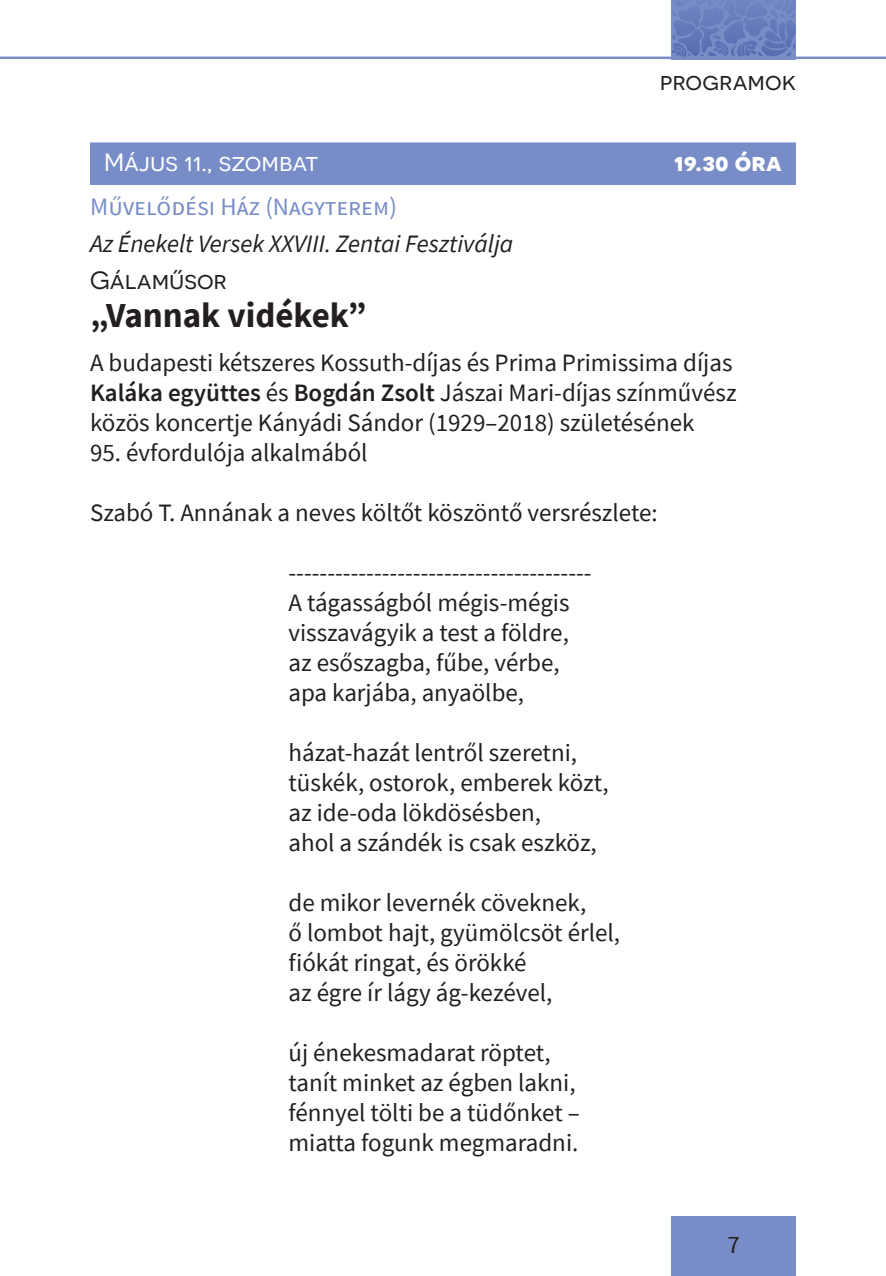
<style>
.page{position:relative;width:886px;height:1276px;background:#fff}
.page>*{position:absolute;margin:0;border:0;box-sizing:border-box;transform-origin:0 0}
.t1{font:700 35px "Source Sans Pro";color:#231f20}
.t2{font:25px/30px "Source Sans Pro";color:#231f20}
.t3{font:italic 25px "Source Sans Pro";color:#231f20}
.t4{font:25px "Source Sans Pro";color:#788dc7}
.t5{font:25px "Novecentosanswide";color:#231f20}
.t6{font:25px "Novecentosanswide";color:#fff}
.t7{font:700 25px "Novecentosanswide";color:#fff}
.s1{font-weight:600}
</style>
<div class="page">
<svg style="left:671px;top:0;width:125px;height:57px;background:#6b80be"></svg>
<hr style="left:0;top:57px;width:886px;height:2px;background:#788dc7">
<div style="left:672px;top:1216px;width:124px;height:60px;background:#788dc7"></div>
<div style="left:90px;top:142px;width:706px;height:43px;background:#788dc7"></div>
<p class="t5" style="left:660px;top:67px;width:138px">programok</p>
<p class="t6" style="left:104px;top:148px;width:216px">Május 11., szombat</p>
<p class="t7" style="left:674px;top:146px;width:109px">19.30 óra</p>
<p class="t4" style="left:90px;top:191px;width:308px">Művelődési Ház (Nagyterem)</p>
<p class="t3" style="left:90px;top:228px;width:425px">Az Énekelt Versek XXVIII. Zentai Fesztiválja</p>
<p class="t5" style="left:90px;top:266px;width:139px">Gálaműsor</p>
<h1 class="t1" style="left:90px;top:291px;width:278px">„Vannak vidékek”</h1>
<p class="t2" style="left:90px;top:347px;width:648px">A budapesti kétszeres Kossuth-díjas és Prima Primissima díjas<br><span class="s1">Kaláka együttes</span> és <span class="s1">Bogdán Zsolt</span> Jászai Mari-díjas színművész közös koncertje Kányádi Sándor (1929–2018) születésének</p>
<p class="t2" style="left:90px;top:437px;width:279px">95. évfordulója alkalmából</p>
<p class="t2" style="left:90px;top:497px;width:569px">Szabó T. Annának a neves költőt köszöntő versrészlete:</p>
<p class="t2" style="left:288px;top:557px;width:305px">---------------------------------------<br>A tágasságból mégis-mégis visszavágyik a test a földre, az esőszagba, fűbe, vérbe, apa karjába, anyaölbe,</p>
<p class="t2" style="left:288px;top:737px;width:322px">házat-hazát lentről szeretni, tüskék, ostorok, emberek közt, az ide-oda lökdösésben,<br>ahol a szándék is csak eszköz,</p>
<p class="t2" style="left:288px;top:887px;width:333px">de mikor levernék cöveknek,<br>ő lombot hajt, gyümölcsöt érlel, fiókát ringat, és örökké<br>az égre ír lágy ág-kezével,</p>
<p class="t2" style="left:288px;top:1037px;width:293px">új énekesmadarat röptet, tanít minket az égben lakni, fénnyel tölti be a tüdőnket – miatta fogunk megmaradni.</p>
<p class="t2" style="left:728px;top:1229px;width:14px">7</p>
</div>
